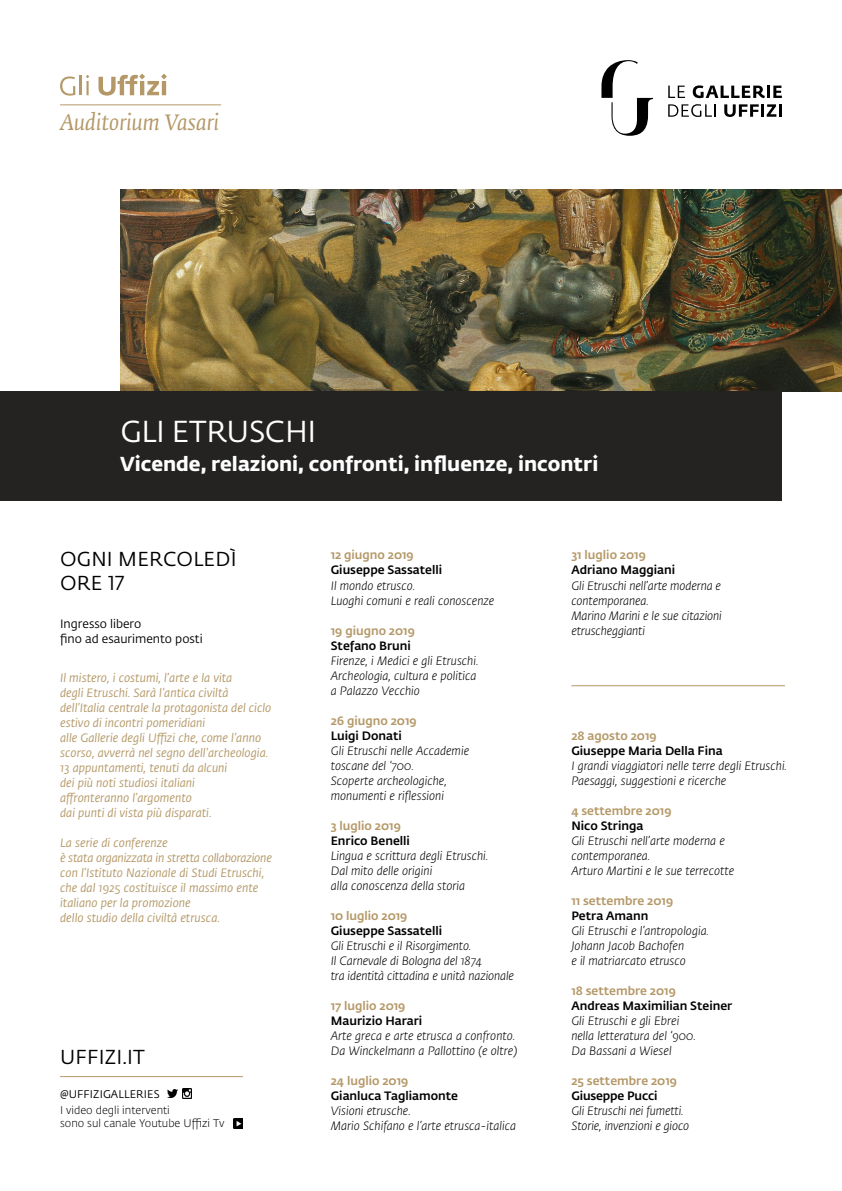
<style>
.page{position:relative;width:842px;height:1191px;background:#fff}
.page>*{position:absolute;margin:0;border:0;box-sizing:border-box;transform-origin:0 0}
.t1{font:30px "Fedra Sans Pro";letter-spacing:-.01em;color:#fff}
.t2{font:italic 21px "Fedra Serif B Pro";color:#b49867}
.t3{font:700 20px "Fedra Sans Pro";color:#fff}
.t4{font:20px/24px "Fedra Sans Pro";letter-spacing:.01em;color:#000}
.t5{font:italic 300 12px/15px "Fedra Sans Pro";color:#000}
.t6{font:italic 12px/15px "Fedra Sans Pro";color:#b49867}
.t7{font:500 12px "Fedra Sans Pro";color:#000}
.t8{font:500 12px "Fedra Sans Pro";color:#b49867}
.t9{font:12px/15px "Fedra Sans Pro";color:#000}
.t10{font:300 11px/13.2px "Fedra Sans Pro";color:#000}
.t11{font:11px "Fedra Sans Pro";letter-spacing:.01em;color:#000}
</style>
<div class="page">
<img style="left:120px;top:189px;width:722px;height:202px">
<div style="left:0;top:391px;width:782px;height:109px;background:#242322"></div>
<svg style="left:601px;top:60px;width:52px;height:76px"></svg>
<svg style="left:668px;top:86px;width:17px;height:12px"></svg>
<svg style="left:693px;top:85px;width:89px;height:13px"></svg>
<svg style="left:668px;top:104px;width:48px;height:13px"></svg>
<svg style="left:724px;top:104px;width:58px;height:13px"></svg>
<svg style="left:60px;top:75px;width:29px;height:20px"></svg>
<svg style="left:98px;top:74px;width:69px;height:21px"></svg>
<svg style="left:167px;top:1089px;width:25px;height:9px"></svg>
<svg style="left:233px;top:1118px;width:10px;height:10px"></svg>
<hr style="left:60px;top:104px;width:161px;height:1px;background:#b49867">
<hr style="left:571px;top:685px;width:214px;height:1px;background:#b49867">
<hr style="left:60px;top:1076px;width:183px;height:1px;background:#b49867">
<h2 class="t2" style="left:60px;top:110px;width:161px">Auditorium Vasari</h2>
<h1 class="t1" style="left:120px;top:410px;width:198px">GLI ETRUSCHI</h1>
<h3 class="t3" style="left:120px;top:448px;width:480px">Vicende, relazioni, confronti, influenze, incontri</h3>
<h3 class="t4" style="left:60px;top:546px;width:178px">OGNI MERCOLEDÌ<br>ORE 17</h3>
<p class="t9" style="left:60px;top:616px;width:144px">Ingresso libero<br>fino ad esaurimento posti</p>
<p class="t6" style="left:60px;top:670px;width:213px">Il mistero, i costumi, l’arte e la vita<br>degli Etruschi. Sarà l’antica civiltà dell’Italia centrale la protagonista del ciclo estivo di incontri pomeridiani<br>alle Gallerie degli Uffizi che, come l’anno scorso, avverrà nel segno dell’archeologia.<br>13 appuntamenti, tenuti da alcuni<br>dei più noti studiosi italiani<br>affronteranno l’argomento<br>dai punti di vista più disparati.</p>
<p class="t6" style="left:60px;top:835px;width:213px">La serie di conferenze<br>è stata organizzata in stretta collaborazione con l’Istituto Nazionale di Studi Etruschi, che dal 1925 costituisce il massimo ente italiano per la promozione<br>dello studio della civiltà etrusca.</p>
<h3 class="t4" style="left:60px;top:1044px;width:86px">UFFIZI.IT</h3>
<p class="t11" style="left:60px;top:1086px;width:101px">@UFFIZIGALLERIES</p>
<p class="t10" style="left:60px;top:1103px;width:166px">I video degli interventi<br>sono sul canale Youtube Uffizi Tv</p>
<p class="t8" style="left:331px;top:546px;width:85px">12 giugno 2019</p>
<p class="t7" style="left:331px;top:561px;width:113px">Giuseppe Sassatelli</p>
<p class="t5" style="left:331px;top:577px;width:165px">Il mondo etrusco.<br>Luoghi comuni e reali conoscenze</p>
<p class="t8" style="left:331px;top:621px;width:86px">19 giugno 2019</p>
<p class="t7" style="left:331px;top:636px;width:82px">Stefano Bruni</p>
<p class="t5" style="left:331px;top:652px;width:149px">Firenze, i Medici e gli Etruschi.<br>Archeologia, cultura e politica a Palazzo Vecchio</p>
<p class="t8" style="left:331px;top:711px;width:88px">26 giugno 2019</p>
<p class="t7" style="left:331px;top:726px;width:73px">Luigi Donati</p>
<p class="t5" style="left:331px;top:742px;width:140px">Gli Etruschi nelle Accademie toscane del ‘700.<br>Scoperte archeologiche, monumenti e riflessioni</p>
<p class="t8" style="left:331px;top:816px;width:72px">3 luglio 2019</p>
<p class="t7" style="left:331px;top:831px;width:81px">Enrico Benelli</p>
<p class="t5" style="left:331px;top:847px;width:159px">Lingua e scrittura degli Etruschi.<br>Dal mito delle origini<br>alla conoscenza della storia</p>
<p class="t8" style="left:331px;top:906px;width:78px">10 luglio 2019</p>
<p class="t7" style="left:331px;top:921px;width:113px">Giuseppe Sassatelli</p>
<p class="t5" style="left:331px;top:937px;width:185px">Gli Etruschi e il Risorgimento.<br>Il Carnevale di Bologna del 1874<br>tra identità cittadina e unità nazionale</p>
<p class="t8" style="left:331px;top:996px;width:76px">17 luglio 2019</p>
<p class="t7" style="left:331px;top:1011px;width:93px">Maurizio Harari</p>
<p class="t5" style="left:331px;top:1027px;width:188px">Arte greca e arte etrusca a confronto.<br>Da Winckelmann a Pallottino (e oltre)</p>
<p class="t8" style="left:331px;top:1071px;width:79px">24 luglio 2019</p>
<p class="t7" style="left:331px;top:1086px;width:129px">Gianluca Tagliamonte</p>
<p class="t5" style="left:331px;top:1102px;width:187px">Visioni etrusche.<br>Mario Schifano e l’arte etrusca-italica</p>
<p class="t8" style="left:571px;top:546px;width:76px">31 luglio 2019</p>
<p class="t7" style="left:571px;top:561px;width:105px">Adriano Maggiani</p>
<p class="t5" style="left:571px;top:577px;width:152px">Gli Etruschi nell’arte moderna e contemporanea.<br>Marino Marini e le sue citazioni etruscheggianti</p>
<p class="t8" style="left:571px;top:726px;width:87px">28 agosto 2019</p>
<p class="t7" style="left:571px;top:741px;width:153px">Giuseppe Maria Della Fina</p>
<p class="t5" style="left:571px;top:757px;width:217px">I grandi viaggiatori nelle terre degli Etruschi.<br>Paesaggi, suggestioni e ricerche</p>
<p class="t8" style="left:571px;top:801px;width:102px">4 settembre 2019</p>
<p class="t7" style="left:571px;top:816px;width:74px">Nico Stringa</p>
<p class="t5" style="left:571px;top:832px;width:164px">Gli Etruschi nell’arte moderna e contemporanea.<br>Arturo Martini e le sue terrecotte</p>
<p class="t8" style="left:571px;top:891px;width:103px">11 settembre 2019</p>
<p class="t7" style="left:571px;top:906px;width:78px">Petra Amann</p>
<p class="t5" style="left:571px;top:922px;width:139px">Gli Etruschi e l’antropologia.<br>Johann Jacob Bachofen<br>e il matriarcato etrusco</p>
<p class="t8" style="left:571px;top:981px;width:106px">18 settembre 2019</p>
<p class="t7" style="left:571px;top:996px;width:163px">Andreas Maximilian Steiner</p>
<p class="t5" style="left:571px;top:1012px;width:126px">Gli Etruschi e gli Ebrei nella letteratura del ‘900.<br>Da Bassani a Wiesel</p>
<p class="t8" style="left:571px;top:1071px;width:107px">25 settembre 2019</p>
<p class="t7" style="left:571px;top:1086px;width:88px">Giuseppe Pucci</p>
<p class="t5" style="left:571px;top:1102px;width:119px">Gli Etruschi nei fumetti.<br>Storie, invenzioni e gioco</p>
</div>
